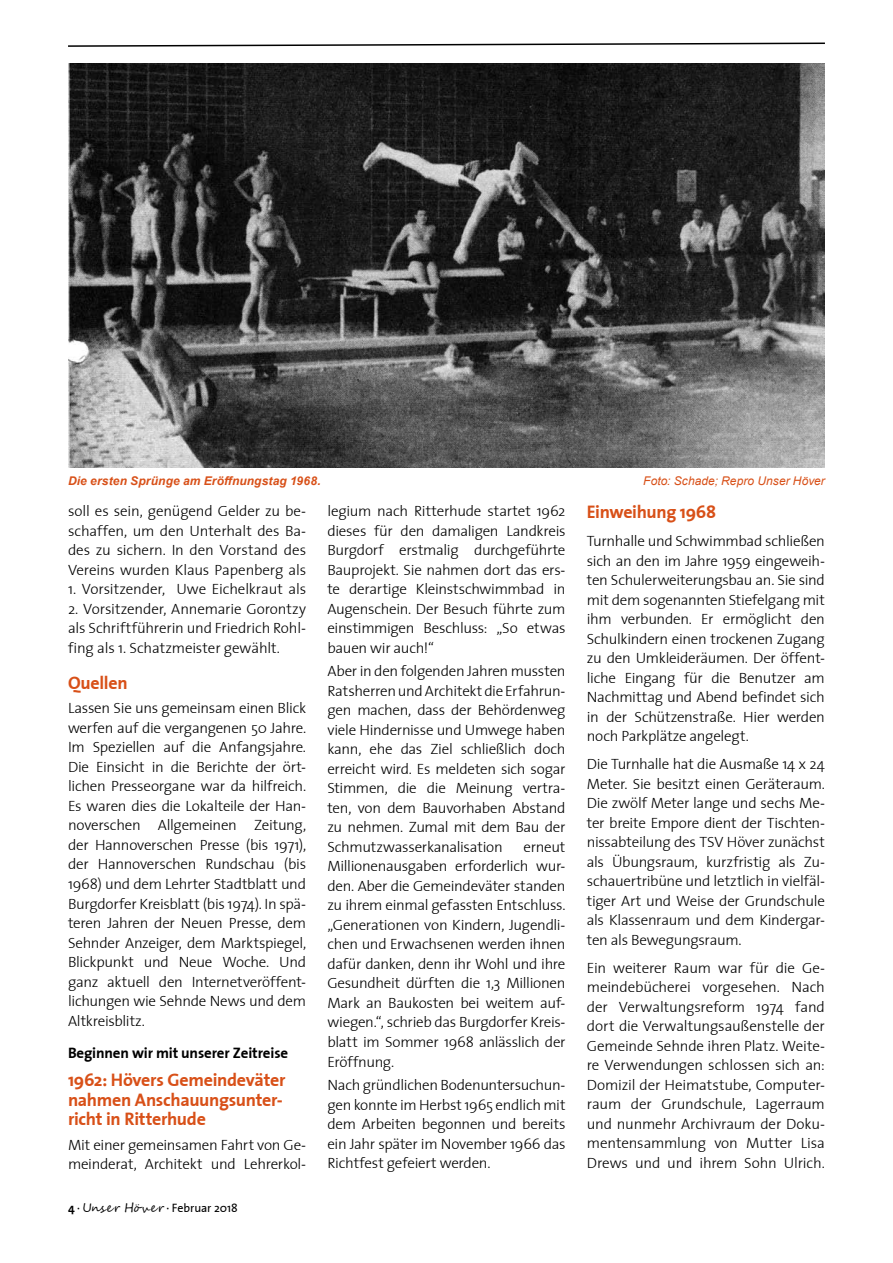
<style>
.page{position:relative;width:893px;height:1263px;background:#fff}
.page>*{position:absolute;margin:0;border:0;box-sizing:border-box;transform-origin:0 0}
.t1{font:18px/19.5px "The Sans Bold Plain";letter-spacing:-.02em;color:#d85018}
.t2{font:15px/19.5px "The Sans Light Plain";letter-spacing:-.015em;color:#000;text-align:justify}
.t3{font:15px "The Sans Bold Plain";letter-spacing:-.01em;color:#000}
.t4{font:italic 700 12px "Arial";letter-spacing:.01em;color:#d85018}
.t5{font:italic 12px "Arial";letter-spacing:.005em;color:#d85018}
.t6{font:12px "The Sans Plain";color:#000}
.s1{font-family:"The Sans Bold Plain"}
.s2{font-family:"Segoe Script"}
</style>
<div class="page">
<svg style="left:68px;top:42px;width:757px;height:5px"></svg>
<img style="left:68px;top:64px;width:757px;height:404px">
<p class="t4" style="left:68px;top:473px;width:254px">Die ersten Sprünge am Eröffnungstag 1968.</p>
<p class="t5" style="left:643px;top:473px;width:183px">Foto: Schade; Repro Unser Höver</p>
<p class="t2" style="left:68px;top:501px;width:240px">soll es sein, genügend Gelder zu be&shy;schaffen, um den Unterhalt des Ba&shy;des zu sichern. In den Vorstand des Vereins wurden Klaus Papenberg als</p>
<p class="t2" style="left:68px;top:579px;width:240px">1. Vorsitzender, Uwe Eichelkraut als</p>
<p class="t2" style="left:68px;top:598px;width:240px">2. Vorsitzender, Annemarie Gorontzy als Schriftführerin und Friedrich Rohl&shy;fing als 1. Schatzmeister gewählt.</p>
<p class="t1" style="left:68px;top:673px;width:61px">Quellen</p>
<p class="t2" style="left:68px;top:698px;width:240px">Lassen Sie uns gemeinsam einen Blick werfen auf die vergangenen 50 Jahre.<br>Im Speziellen auf die Anfangsjahre.<br>Die Einsicht in die Berichte der ört&shy;lichen Presseorgane war da hilfreich.<br>Es waren dies die Lokalteile der Han&shy;noverschen Allgemeinen Zeitung, der Hannoverschen Presse (bis 1971), der Hannoverschen Rundschau (bis 1968) und dem Lehrter Stadtblatt und Burgdorfer Kreisblatt (bis 1974). In spä&shy;teren Jahren der Neuen Presse, dem Sehnder Anzeiger, dem Marktspiegel, Blickpunkt und Neue Woche. Und ganz aktuell den Internetveröffent&shy;lichungen wie Sehnde News und dem Altkreisblitz.</p>
<p class="t3" style="left:68px;top:1040px;width:222px">Beginnen wir mit unserer Zeitreise</p>
<p class="t1" style="left:68px;top:1070px;width:219px">1962: Hövers Gemeindeväter nahmen Anschauungsunter&shy;richt in Ritterhude</p>
<p class="t2" style="left:68px;top:1134px;width:240px">Mit einer gemeinsamen Fahrt von Ge&shy;meinderat, Architekt und Lehrerkol-</p>
<p class="t6" style="left:68px;top:1198px;width:171px"><span class="s1">4</span> · <span class="s2">Unser Höver</span> · Februar 2018</p>
<p class="t2" style="left:327px;top:501px;width:240px">legium nach Ritterhude startet 1962 dieses für den damaligen Landkreis Burgdorf erstmalig durchgeführte Bauprojekt. Sie nahmen dort das ers&shy;te derartige Kleinstschwimmbad in Augenschein. Der Besuch führte zum einstimmigen Beschluss: „So etwas bauen wir auch!“</p>
<p class="t2" style="left:327px;top:661px;width:240px">Aber in den folgenden Jahren mussten Ratsherren und Architekt die Erfahrun&shy;gen machen, dass der Behördenweg viele Hindernisse und Umwege haben kann, ehe das Ziel schließlich doch erreicht wird. Es meldeten sich sogar Stimmen, die die Meinung vertra&shy;ten, von dem Bauvorhaben Abstand zu nehmen. Zumal mit dem Bau der Schmutzwasserkanalisation</p>
<p class="t2" style="left:327px;top:837px;width:240px;text-indent:196px">erneut Millionenausgaben erforderlich wur&shy;den. Aber die Gemeindeväter standen zu ihrem einmal gefassten Entschluss. „Generationen von Kindern, Jugendli&shy;chen und Erwachsenen werden ihnen dafür danken, denn ihr Wohl und ihre Gesundheit dürften die 1,3 Millionen Mark an Baukosten bei weitem auf&shy;wiegen.“, schrieb das Burgdorfer Kreis&shy;blatt im Sommer 1968 anlässlich der Eröffnung.</p>
<p class="t2" style="left:327px;top:1075px;width:240px">Nach gründlichen Bodenuntersuchun&shy;gen konnte im Herbst 1965 endlich mit dem Arbeiten begonnen und bereits ein Jahr später im November 1966 das Richtfest gefeiert werden.</p>
<p class="t1" style="left:587px;top:502px;width:131px">Einweihung 1968</p>
<p class="t2" style="left:587px;top:531px;width:240px">Turnhalle und Schwimmbad schließen sich an den im Jahre 1959 eingeweih&shy;ten Schulerweiterungsbau an. Sie sind mit dem sogenannten Stiefelgang mit ihm verbunden. Er ermöglicht den Schulkindern einen trockenen Zugang zu den Umkleideräumen. Der öffent&shy;liche Eingang für die Benutzer am Nachmittag und Abend befindet sich in der Schützenstraße. Hier werden noch Parkplätze angelegt.</p>
<p class="t2" style="left:587px;top:754px;width:240px">Die Turnhalle hat die Ausmaße 14 x 24<br>Meter. Sie besitzt einen Geräteraum.<br>Die zwölf Meter lange und sechs Me&shy;ter breite Empore dient der Tischten&shy;nissabteilung des TSV Höver zunächst als Übungsraum, kurzfristig als Zu&shy;schauertribüne und letztlich in vielfäl&shy;tiger Art und Weise der Grundschule als Klassenraum und dem Kindergar&shy;ten als Bewegungsraum.</p>
<p class="t2" style="left:587px;top:957px;width:240px">Ein weiterer Raum war für die Ge&shy;meindebücherei vorgesehen. Nach der Verwaltungsreform 1974 fand dort die Verwaltungsaußenstelle der Gemeinde Sehnde ihren Platz. Weite&shy;re Verwendungen schlossen sich an:<br>Domizil der Heimatstube, Computer&shy;raum der Grundschule, Lagerraum und nunmehr Archivraum der Doku&shy;mentensammlung von Mutter Lisa Drews und und ihrem Sohn Ulrich.</p>
</div>
